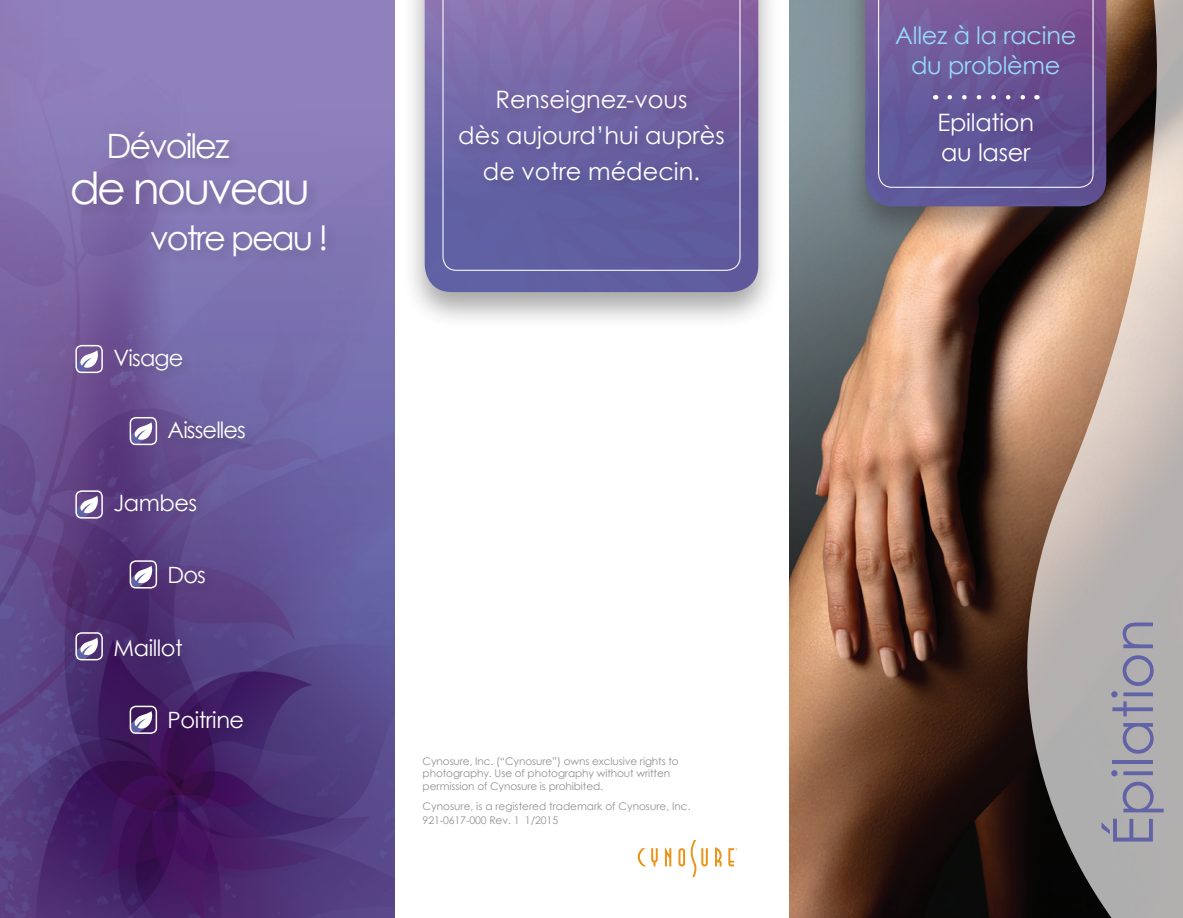
<style>
.page{position:relative;width:1183px;height:918px;background:#fff}
.page>*{position:absolute;margin:0;border:0;box-sizing:border-box;transform-origin:0 0}
.t1{font:55.5px "Century Gothic";color:#6163a6}
.t2{font:44.25px "Century Gothic";letter-spacing:-.06em;color:#fff}
.t3{font:33.6px "Century Gothic";letter-spacing:-.06em;color:#fff}
.t4{font:24px/36px "Century Gothic";color:#fff;text-align:center}
.t5{font:24px/30px "Century Gothic";letter-spacing:-.01em;color:#97daf8;text-align:center}
.t6{font:22.5px "Century Gothic";letter-spacing:-.02em;color:#fff}
.t7{font:22.5px "Century Gothic";letter-spacing:-.04em;color:#fff}
.t8{font:10.5px/12.6px "Century Gothic";letter-spacing:-.01em;color:#919295}
</style>
<div class="page">
<img style="left:789px;top:0;width:236px;height:918px">
<svg style="left:1025px;top:0;width:158px;height:918px;fill:#b4afaf"></svg>
<div style="left:842px;top:0;width:287px;height:244px;background:#231f20;opacity:.4"></div>
<img style="left:865px;top:0;width:241px;height:206px">
<div style="left:402px;top:0;width:379px;height:330px;background:#231f20;opacity:.4"></div>
<img style="left:425px;top:0;width:333px;height:292px">
<svg style="left:442px;top:0;width:298px;height:271px"></svg>
<img style="left:0;top:0;width:394px;height:918px">
<div style="left:457px;top:88px;width:279px;height:105px;background:#685f9f"></div>
<div style="left:69px;top:129px;width:269px;height:140px;background:#231f20;opacity:.2"></div>
<svg style="left:878px;top:0;width:215px;height:188px"></svg>
<svg style="left:665px;top:847px;width:6px;height:19px"></svg>
<svg style="left:715px;top:847px;width:6px;height:19px"></svg>
<svg style="left:637px;top:848px;width:21px;height:18px"></svg>
<svg style="left:728px;top:848px;width:9px;height:18px"></svg>
<svg style="left:678px;top:840px;width:30px;height:37px"></svg>
<div style="left:112px;top:346px;width:145px;height:395px;background:#231f20;opacity:.2"></div>
<div style="left:75px;top:345px;width:28px;height:28px;border:2px solid #fff;border-radius:5px"></div>
<svg style="left:76px;top:350px;width:22px;height:22px"></svg>
<div style="left:75px;top:490px;width:28px;height:29px;border:2px solid #fff;border-radius:5px"></div>
<svg style="left:76px;top:496px;width:22px;height:22px"></svg>
<div style="left:130px;top:560px;width:27px;height:29px;border:2px solid #fff;border-radius:5px"></div>
<svg style="left:131px;top:566px;width:21px;height:22px"></svg>
<div style="left:75px;top:632px;width:28px;height:28px;border:2px solid #fff;border-radius:5px"></div>
<svg style="left:76px;top:638px;width:22px;height:21px"></svg>
<div style="left:130px;top:706px;width:27px;height:28px;border:2px solid #fff;border-radius:5px"></div>
<svg style="left:131px;top:711px;width:21px;height:22px"></svg>
<h3 class="t3" style="left:106px;top:125px;width:124px">Dévoilez</h3>
<h2 class="t2" style="left:70px;top:161px;width:242px">de nouveau</h2>
<h3 class="t3" style="left:150px;top:218px;width:180px">votre peau !</h3>
<h3 class="t6" style="left:114px;top:344px;width:71px">Visage</h3>
<h3 class="t7" style="left:168px;top:416px;width:80px">Aisselles</h3>
<h3 class="t6" style="left:114px;top:489px;width:85px">Jambes</h3>
<h3 class="t6" style="left:168px;top:562px;width:40px">Dos</h3>
<h3 class="t6" style="left:114px;top:634px;width:71px">Maillot</h3>
<h3 class="t6" style="left:168px;top:707px;width:78px">Poitrine</h3>
<h3 class="t4" style="left:458px;top:81px;width:268px">Renseignez-vous<br>dès aujourd’hui auprès de votre médecin.</h3>
<p class="t8" style="left:423px;top:754px;width:258px">Cynosure, Inc. (“Cynosure”) owns exclusive rights to photography. Use of photography without written permission of Cynosure is prohibited.</p>
<p class="t8" style="left:423px;top:799px;width:269px;line-height:13.5px">Cynosure, is a registered trademark of Cynosure, Inc.<br>921-0617-000 Rev. 1 1/2015</p>
<h3 class="t5" style="left:895px;top:20px;width:183px">Allez à la racine du problème</h3>
<h3 class="t4" style="left:937px;top:107px;width:98px;line-height:30px;text-align:left">Epilation au laser</h3>
<h1 class="t1" style="left:1099px;top:846px;width:229px;rotate:-90deg">Épilation</h1>
</div>
